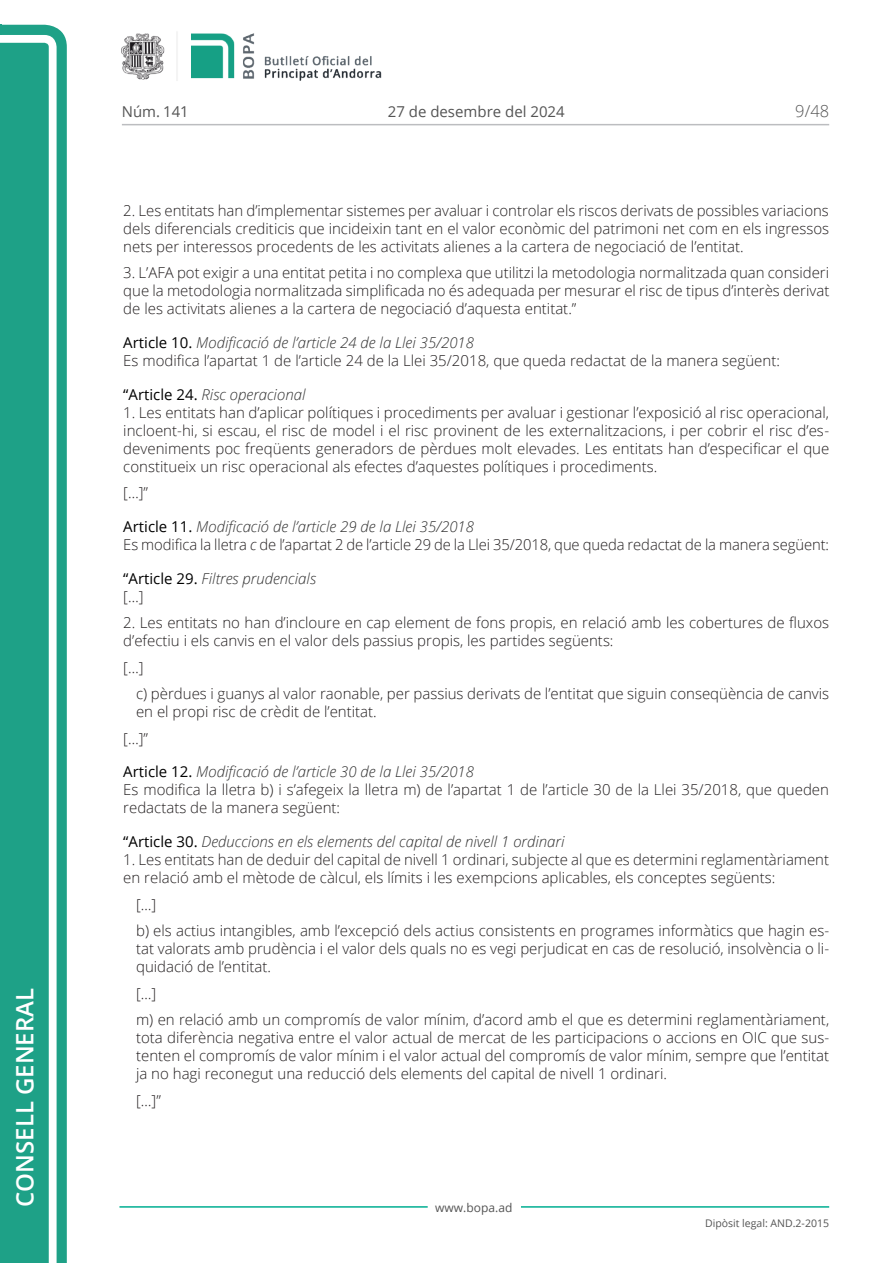
<style>
.page{position:relative;width:893px;height:1263px;background:#fff}
.page>*{position:absolute;margin:0;border:0;box-sizing:border-box;transform-origin:0 0}
.t1{font:600 24px "Open Sans";color:#fff}
.t2{font:300 16.5px "Open Sans";color:#545454}
.Body_text{font:300 15px/18px "Open Sans";color:#231f20;text-align:justify}
.Body_text_i{font:300 15px/18px "Open Sans";color:#231f20;text-align:justify}
.Titol_7{font:italic 300 15px "Open Sans";color:#303030}
.t3{font:15px "Open Sans";color:#545454}
.t4{font:12px "Open Sans";color:#545454}
.t5{font:10.5px "Open Sans";color:#545454}
.s1{font-weight:400;font-style:normal;color:#000}
.s2{font-style:italic}
</style>
<div class="page">
<svg style="left:0;top:25px;width:67px;height:1238px;fill:#1ea187"></svg>
<div style="left:0;top:43px;width:49px;height:1220px;background:#1ea187"></div>
<img style="left:122px;top:32px;width:260px;height:49px">
<hr style="left:119px;top:1206px;width:309px;height:2px;background:#00ae91">
<hr style="left:521px;top:1206px;width:308px;height:2px;background:#00ae91">
<hr style="left:122px;top:124px;width:707px;height:1px;background:#bcbdc0">
<h1 class="t1" style="left:8px;top:1207px;width:220px;rotate:-90deg">Consell General</h1>
<p class="t3" style="left:122px;top:102px;width:68px">Núm. 141</p>
<p class="t3" style="left:388px;top:102px;width:178px">27 de desembre del 2024</p>
<p class="t2" style="left:795px;top:100px;width:35px">9/48</p>
<p class="Body_text" style="left:123px;top:201px;width:707px">2. Les entitats han d’implementar sistemes per avaluar i controlar els riscos derivats de possibles variacions dels diferencials crediticis que incideixin tant en el valor econòmic del patrimoni net com en els ingressos nets per interessos procedents de les activitats alienes a la cartera de negociació de l’entitat.</p>
<p class="Body_text" style="left:123px;top:263px;width:707px">3. L’AFA pot exigir a una entitat petita i no complexa que utilitzi la metodologia normalitzada quan consideri que la metodologia normalitzada simplificada no és adequada per mesurar el risc de tipus d’interès derivat de les activitats alienes a la cartera de negociació d’aquesta entitat.”</p>
<p class="Titol_7" style="left:123px;top:332px;width:352px"><span class="s1">Article 10.</span> Modificació de l’article 24 de la Llei 35/2018</p>
<p class="Body_text" style="left:123px;top:351px;width:658px">Es modifica l’apartat 1 de l’article 24 de la Llei 35/2018, que queda redactat de la manera següent:</p>
<p class="Titol_7" style="left:123px;top:384px;width:184px"><span class="s1">“Article 24.</span> Risc operacional</p>
<p class="Body_text" style="left:123px;top:403px;width:708px">1. Les entitats han d’aplicar polítiques i procediments per avaluar i gestionar l’exposició al risc operacional, incloent-hi, si escau, el risc de model i el risc provinent de les externalitzacions, i per cobrir el risc d’es&shy;deveniments poc freqüents generadors de pèrdues molt elevades. Les entitats han d’especificar el que constitueix un risc operacional als efectes d’aquestes polítiques i procediments.</p>
<p class="Body_text" style="left:123px;top:483px;width:26px">[…]”</p>
<p class="Titol_7" style="left:123px;top:516px;width:352px"><span class="s1">Article 11.</span> Modificació de l’article 29 de la Llei 35/2018</p>
<p class="Body_text" style="left:123px;top:535px;width:707px">Es modifica la lletra <span class="s2">c</span> de l’apartat 2 de l’article 29 de la Llei 35/2018, que queda redactat de la manera següent:</p>
<p class="Titol_7" style="left:123px;top:568px;width:194px"><span class="s1">“Article 29.</span> Filtres prudencials</p>
<p class="Body_text" style="left:123px;top:587px;width:22px">[…]</p>
<p class="Body_text" style="left:123px;top:613px;width:707px">2. Les entitats no han d’incloure en cap element de fons propis, en relació amb les cobertures de fluxos d’efectiu i els canvis en el valor dels passius propis, les partides següents:</p>
<p class="Body_text" style="left:123px;top:658px;width:22px">[…]</p>
<p class="Body_text_i" style="left:136px;top:684px;width:695px">c) pèrdues i guanys al valor raonable, per passius derivats de l’entitat que siguin conseqüència de canvis en el propi risc de crèdit de l’entitat.</p>
<p class="Body_text" style="left:123px;top:729px;width:26px">[…]”</p>
<p class="Titol_7" style="left:123px;top:762px;width:352px"><span class="s1">Article 12.</span> Modificació de l’article 30 de la Llei 35/2018</p>
<p class="Body_text" style="left:123px;top:781px;width:707px">Es modifica la lletra b) i s’afegeix la lletra m) de l’apartat 1 de l’article 30 de la Llei 35/2018, que queden redactats de la manera següent:</p>
<p class="Titol_7" style="left:123px;top:831px;width:443px"><span class="s1">“Article 30.</span> Deduccions en els elements del capital de nivell 1 ordinari</p>
<p class="Body_text" style="left:123px;top:850px;width:707px">1. Les entitats han de deduir del capital de nivell 1 ordinari, subjecte al que es determini reglamentàriament en relació amb el mètode de càlcul, els límits i les exempcions aplicables, els conceptes següents:</p>
<p class="Body_text_i" style="left:136px;top:895px;width:22px">[…]</p>
<p class="Body_text_i" style="left:136px;top:921px;width:695px">b) els actius intangibles, amb l’excepció dels actius consistents en programes informàtics que hagin es&shy;tat valorats amb prudència i el valor dels quals no es vegi perjudicat en cas de resolució, insolvència o li&shy;quidació de l’entitat.</p>
<p class="Body_text_i" style="left:136px;top:984px;width:22px">[…]</p>
<p class="Body_text_i" style="left:136px;top:1010px;width:695px">m) en relació amb un compromís de valor mínim, d’acord amb el que es determini reglamentàriament, tota diferència negativa entre el valor actual de mercat de les participacions o accions en OIC que sus&shy;tenten el compromís de valor mínim i el valor actual del compromís de valor mínim, sempre que l’entitat ja no hagi reconegut una reducció dels elements del capital de nivell 1 ordinari.</p>
<p class="Body_text_i" style="left:136px;top:1091px;width:26px">[…]”</p>
<p class="t4" style="left:435px;top:1199px;width:79px">www.bopa.ad</p>
<p class="t5" style="left:705px;top:1216px;width:125px">Dipòsit legal: AND.2-2015</p>
</div>
